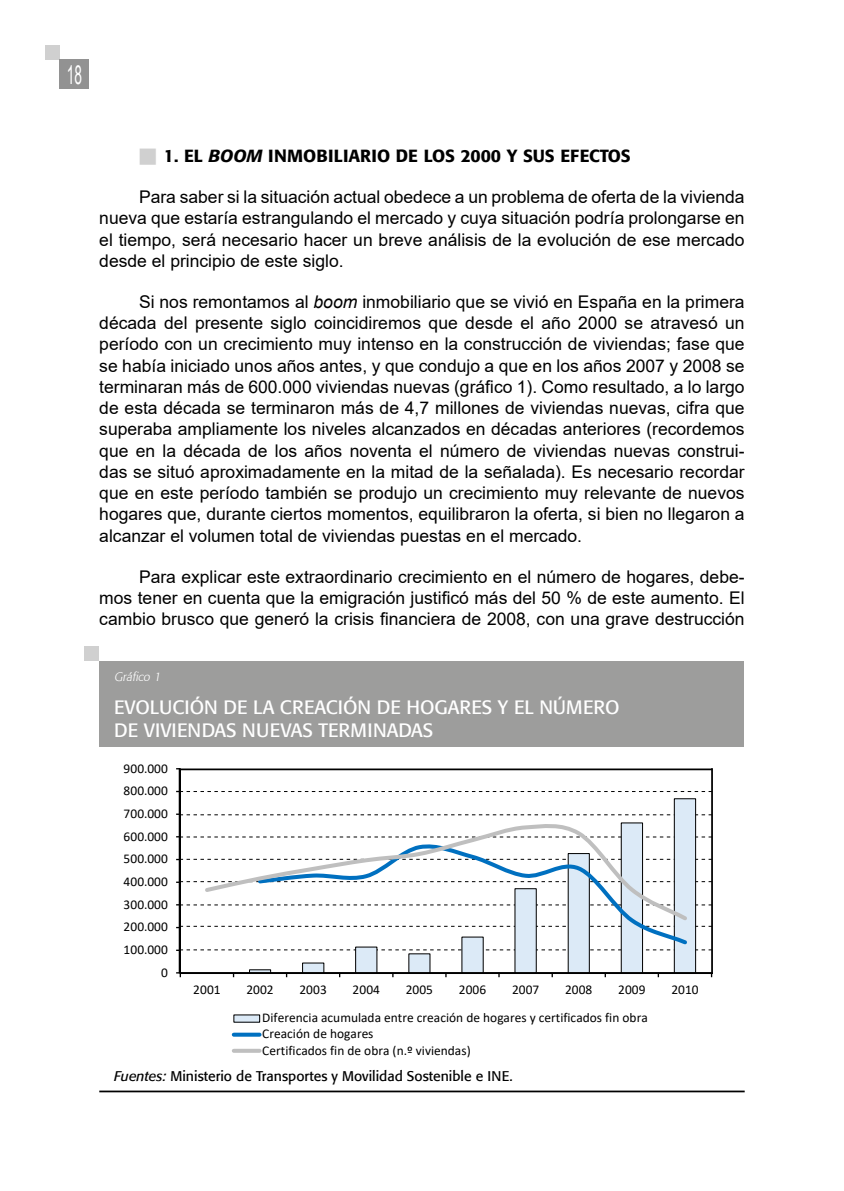
<style>
.page{position:relative;width:844px;height:1191px;background:#fff}
.page>*{position:absolute;margin:0;border:0;box-sizing:border-box;transform-origin:0 0}
.t1{font:26.25px "Arial";color:#fff;scale:.52 1}
.t2{font:19.25px/23.1px "Formata";color:#fff}
.t3{font:17.5px/21.2px "Arial";color:#000;text-align:justify}
.t4{font:500 17.5px "Formata";color:#000}
.t5{font:14px "Formata";color:#000}
.t6{font:13.3px/16.1px "Calibri";color:#000}
.t7{font:italic 300 12.25px "Formata";color:#fff}
.s1{font-style:italic}
</style>
<div class="page">
<div style="left:45px;top:45px;width:15px;height:15px;background:#d0d0d0"></div>
<div style="left:60px;top:60px;width:29px;height:29px;background:#929292"></div>
<hr style="left:179px;top:768px;width:1px;height:205px;background:#000">
<hr style="left:179px;top:972px;width:533px;height:2px;background:#000">
<hr style="left:179px;top:768px;width:533px;height:2px;background:#000">
<hr style="left:711px;top:768px;width:1px;height:206px;background:#000">
<hr style="left:99px;top:1090px;width:645px;height:2px;background:#000">
<div style="left:84px;top:646px;width:15px;height:15px;background:#d0d0d0"></div>
<div style="left:99px;top:661px;width:644px;height:86px;background:#9d9d9c"></div>
<svg style="left:249px;top:798px;width:447px;height:174px"></svg>
<hr style="left:180px;top:768px;width:1px;height:204px;background:#000">
<svg style="left:176px;top:949px;width:536px;height:2px"></svg>
<svg style="left:176px;top:926px;width:536px;height:2px"></svg>
<svg style="left:176px;top:904px;width:536px;height:1px"></svg>
<svg style="left:176px;top:881px;width:536px;height:2px"></svg>
<svg style="left:176px;top:859px;width:535px;height:1px"></svg>
<svg style="left:176px;top:836px;width:536px;height:1px"></svg>
<svg style="left:176px;top:813px;width:536px;height:2px"></svg>
<svg style="left:176px;top:791px;width:535px;height:1px"></svg>
<svg style="left:176px;top:972px;width:5px;height:5px"></svg>
<svg style="left:255px;top:923px;width:435px;height:24px"></svg>
<svg style="left:202px;top:822px;width:488px;height:101px"></svg>
<div style="left:234px;top:1015px;width:25px;height:7px;background:#dceaf7"></div>
<svg style="left:234px;top:1032px;width:25px;height:4px"></svg>
<svg style="left:234px;top:1048px;width:25px;height:4px"></svg>
<h1 class="t1" style="left:67px;top:56px;width:31px">18</h1>
<p class="t4" style="left:164px;top:145px;width:468px">1. EL <span class="s1">BOOM</span> INMOBILIARIO DE LOS 2000 Y SUS EFECTOS</p>
<p class="t3" style="left:99px;top:186px;width:646px;text-indent:40px">Para saber si la situación actual obedece a un problema de oferta de la vivienda nueva que estaría estrangulando el mercado y cuya situación podría prolongarse en el tiempo, será necesario hacer un breve análisis de la evolución de ese mercado desde el principio de este siglo.</p>
<p class="t3" style="left:99px;top:291px;width:646px;text-indent:40px">Si nos remontamos al <span class="s1">boom</span> inmobiliario que se vivió en España en la primera década del presente siglo coincidiremos que desde el año 2000 se atravesó un período con un crecimiento muy intenso en la construcción de viviendas; fase que se había iniciado unos años antes, y que condujo a que en los años 2007 y 2008 se terminaran más de 600.000 viviendas nuevas (gráfico 1). Como resultado, a lo largo de esta década se terminaron más de 4,7 millones de viviendas nuevas, cifra que superaba ampliamente los niveles alcanzados en décadas anteriores (recordemos que en la década de los años noventa el número de viviendas nuevas construi&shy;das se situó aproximadamente en la mitad de la señalada). Es necesario recordar que en este período también se produjo un crecimiento muy relevante de nuevos hogares que, durante ciertos momentos, equilibraron la oferta, si bien no llegaron a alcanzar el volumen total de viviendas puestas en el mercado.</p>
<p class="t3" style="left:99px;top:566px;width:646px;text-indent:40px">Para explicar este extraordinario crecimiento en el número de hogares, debe&shy;mos tener en cuenta que la emigración justificó más del 50 % de este aumento. El cambio brusco que generó la crisis financiera de 2008, con una grave destrucción</p>
<p class="t7" style="left:114px;top:669px;width:51px">Gráfico 1</p>
<p class="t2" style="left:114px;top:695px;width:507px">EVOLUCIÓN DE LA CREACIÓN DE HOGARES Y EL NÚMERO<br>DE VIVIENDAS NUEVAS TERMINADAS</p>
<p class="t6" style="left:124px;top:759px;width:46px">900.000</p>
<p class="t6" style="left:124px;top:782px;width:46px">800.000</p>
<p class="t6" style="left:124px;top:805px;width:46px">700.000</p>
<p class="t6" style="left:124px;top:827px;width:46px">600.000</p>
<p class="t6" style="left:124px;top:850px;width:46px">500.000</p>
<p class="t6" style="left:124px;top:873px;width:46px">400.000</p>
<p class="t6" style="left:124px;top:896px;width:46px">300.000</p>
<p class="t6" style="left:124px;top:918px;width:46px">200.000</p>
<p class="t6" style="left:124px;top:941px;width:46px">100.000</p>
<p class="t6" style="left:161px;top:964px;width:8px">0</p>
<p class="t6" style="left:193px;top:981px;width:29px">2001</p>
<p class="t6" style="left:246px;top:981px;width:29px">2002</p>
<p class="t6" style="left:299px;top:981px;width:29px">2003</p>
<p class="t6" style="left:352px;top:981px;width:29px">2004</p>
<p class="t6" style="left:405px;top:981px;width:29px">2005</p>
<p class="t6" style="left:459px;top:981px;width:29px">2006</p>
<p class="t6" style="left:512px;top:981px;width:29px">2007</p>
<p class="t6" style="left:565px;top:981px;width:29px">2008</p>
<p class="t6" style="left:618px;top:981px;width:29px">2009</p>
<p class="t6" style="left:671px;top:981px;width:29px">2010</p>
<p class="t6" style="left:262px;top:1009px;width:387px">Diferencia acumulada entre creación de hogares y certificados fin obra<br>Creación de hogares<br>Certificados fin de obra (n.º viviendas)</p>
<p class="t5" style="left:114px;top:1067px;width:400px"><span class="s1">Fuentes:</span> Ministerio de Transportes y Movilidad Sostenible e INE.</p>
</div>
